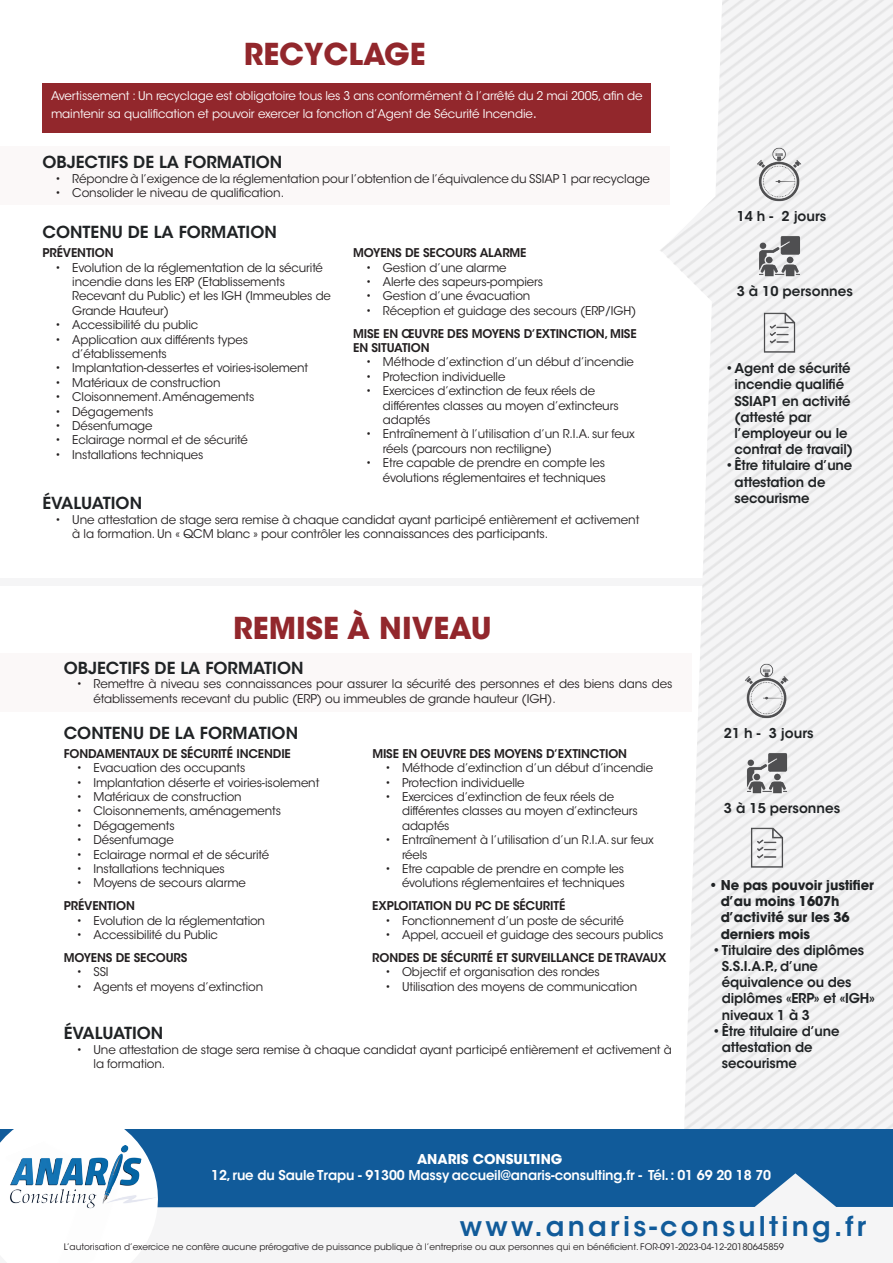
<style>
.page{position:relative;width:893px;height:1263px;background:#fff}
.page>*{position:absolute;margin:0;border:0;box-sizing:border-box;transform-origin:0 0}
.t1{font:700 30px "ITC Avant Garde Std";color:#92272c}
.t2{font:600 27px "ITC Avant Garde Std";letter-spacing:.12em;color:#115b9a}
.t3{font:600 16.5px "ITC Avant Garde Std";color:#202325}
.t4{font:600 13.5px/16.2px "ITC Avant Garde Std";letter-spacing:-.01em;color:#202325}
.t5{font:600 13.5px "ITC Avant Garde Std";letter-spacing:-.01em;color:#fff}
.t6{font:700 13.5px/16.2px "ITC Avant Garde Std";letter-spacing:-.01em;color:#202325}
.t7{font:700 13.5px "ITC Avant Garde Std";color:#fff}
.t8{font:12px/14.4px "ITC Avant Garde Std";letter-spacing:-.01em;color:#231f20}
.t9{font:600 12px/14.4px "ITC Avant Garde Std";letter-spacing:-.01em;color:#231f20}
.t10{font:12px/18px "ITC Avant Garde Std";letter-spacing:-.01em;color:#fff}
.t11{font:9px "ITC Avant Garde Std";color:#231f20}
.s1{font-size:15px}
</style>
<div class="page">
<div style="left:0;top:146px;width:670px;height:59px;background:#fbf8f8"></div>
<div style="left:0;top:579px;width:893px;height:7px;background:#f5f5f6"></div>
<div style="left:43px;top:83px;width:608px;height:50px;background:#92272c"></div>
<img style="left:660px;top:0;width:233px;height:1129px">
<img style="left:755px;top:146px;width:49px;height:56px">
<img style="left:755px;top:232px;width:49px;height:49px">
<img style="left:759px;top:312px;width:41px;height:41px">
<div style="left:0;top:653px;width:691px;height:59px;background:#fbf8f8"></div>
<img style="left:742px;top:663px;width:49px;height:56px">
<img style="left:742px;top:748px;width:49px;height:50px">
<img style="left:747px;top:827px;width:40px;height:40px">
<div style="left:0;top:1129px;width:893px;height:116px;background:#115b9a"></div>
<svg style="left:170px;top:1173px;width:723px;height:72px;fill:#f5f5f6"></svg>
<svg style="left:0;top:1137px;width:170px;height:108px"></svg>
<div style="left:5px;top:1129px;width:139px;height:116px;background:#fff"></div>
<img style="left:10px;top:1146px;width:148px;height:66px">
<p class="t1" style="left:244px;top:35px;width:183px">RECYCLAGE</p>
<p class="t10" style="left:51px;top:87px;width:593px">Avertissement : Un recyclage est obligatoire tous les 3 ans conformément à l’arrêté du 2 mai 2005, afin de maintenir sa qualification et pouvoir exercer la fonction d’Agent de Sécurité Incendie<span class="s1">.</span></p>
<p class="t3" style="left:43px;top:152px;width:241px">OBJECTIFS DE LA FORMATION</p>
<p class="t8" style="left:55px;top:171px;width:596px">• Répondre à l’exigence de la réglementation pour l’obtention de l’équivalence du SSIAP 1 par recyclage</p>
<p class="t8" style="left:55px;top:186px;width:230px">• Consolider le niveau de qualification.</p>
<p class="t3" style="left:43px;top:222px;width:236px">CONTENU DE LA FORMATION</p>
<p class="t9" style="left:43px;top:245px;width:73px">PRÉVENTION</p>
<p class="t8" style="left:72px;top:260px;width:260px;text-indent:-17px">• Evolution de la réglementation de la sécurité incendie dans les ERP (Etablissements Recevant du Public) et les IGH (Immeubles de Grande Hauteur)</p>
<p class="t8" style="left:55px;top:318px;width:144px">• Accessibilité du public</p>
<p class="t8" style="left:72px;top:332px;width:177px;text-indent:-17px">• Application aux différents types d’établissements</p>
<p class="t8" style="left:55px;top:361px;width:254px">• Implantation-dessertes et voiries-isolement</p>
<p class="t8" style="left:55px;top:375px;width:167px">• Matériaux de construction</p>
<p class="t8" style="left:55px;top:390px;width:201px">• Cloisonnement. Aménagements</p>
<p class="t8" style="left:55px;top:404px;width:100px">• Dégagements</p>
<p class="t8" style="left:55px;top:418px;width:99px">• Désenfumage</p>
<p class="t8" style="left:55px;top:433px;width:194px">• Eclairage normal et de sécurité</p>
<p class="t8" style="left:55px;top:447px;width:150px">• Installations techniques</p>
<p class="t9" style="left:353px;top:245px;width:175px">MOYENS DE SECOURS ALARME</p>
<p class="t8" style="left:366px;top:260px;width:142px">• Gestion d’une alarme</p>
<p class="t8" style="left:366px;top:274px;width:179px">• Alerte des sapeurs-pompiers</p>
<p class="t8" style="left:366px;top:289px;width:166px">• Gestion d’une évacuation</p>
<p class="t8" style="left:366px;top:303px;width:272px">• Réception et guidage des secours (ERP/IGH)</p>
<p class="t9" style="left:353px;top:326px;width:285px">MISE EN ŒUVRE DES MOYENS D’EXTINCTION, MISE<br>EN SITUATION</p>
<p class="t8" style="left:366px;top:355px;width:270px">• Méthode d’extinction d’un début d’incendie</p>
<p class="t8" style="left:366px;top:369px;width:141px">• Protection individuelle</p>
<p class="t8" style="left:383px;top:384px;width:237px;text-indent:-17px">• Exercices d’extinction de feux réels de différentes classes au moyen d’extincteurs adaptés</p>
<p class="t8" style="left:383px;top:427px;width:253px;text-indent:-17px">• Entraînement à l’utilisation d’un R.I.A. sur feux réels (parcours non rectiligne)</p>
<p class="t8" style="left:366px;top:456px;width:241px;text-align:right">• Etre capable de prendre en compte les évolutions réglementaires et techniques</p>
<p class="t3" style="left:43px;top:493px;width:101px">ÉVALUATION</p>
<p class="t8" style="left:72px;top:512px;width:569px;text-indent:-17px">• Une attestation de stage sera remise à chaque candidat ayant participé entièrement et activement à la formation. Un « QCM blanc » pour contrôler les connaissances des participants.</p>
<p class="t1" style="left:233px;top:608px;width:260px">REMISE À NIVEAU</p>
<p class="t3" style="left:64px;top:657px;width:241px">OBJECTIFS DE LA FORMATION</p>
<p class="t8" style="left:94px;top:677px;width:580px;text-indent:-17px">• Remettre à niveau ses connaissances pour assurer la sécurité des personnes et des biens dans des établissements recevant du public (ERP) ou immeubles de grande hauteur (IGH).</p>
<p class="t9" style="left:64px;top:746px;width:229px">FONDAMENTAUX DE SÉCURITÉ INCENDIE</p>
<p class="t8" style="left:77px;top:761px;width:170px">• Evacuation des occupants</p>
<p class="t8" style="left:77px;top:775px;width:244px">• Implantation déserte et voiries-isolement</p>
<p class="t8" style="left:77px;top:789px;width:167px">• Matériaux de construction</p>
<p class="t8" style="left:77px;top:804px;width:206px">• Cloisonnements, aménagements</p>
<p class="t8" style="left:77px;top:818px;width:100px">• Dégagements</p>
<p class="t8" style="left:77px;top:833px;width:99px">• Désenfumage</p>
<p class="t8" style="left:77px;top:847px;width:194px">• Eclairage normal et de sécurité</p>
<p class="t8" style="left:77px;top:861px;width:150px">• Installations techniques</p>
<p class="t8" style="left:77px;top:876px;width:171px">• Moyens de secours alarme</p>
<p class="t9" style="left:64px;top:899px;width:73px">PRÉVENTION</p>
<p class="t8" style="left:77px;top:913px;width:190px">• Evolution de la réglementation</p>
<p class="t8" style="left:77px;top:928px;width:143px">• Accessibilité du Public</p>
<p class="t9" style="left:64px;top:950px;width:125px">MOYENS DE SECOURS</p>
<p class="t8" style="left:77px;top:965px;width:34px">• SSI</p>
<p class="t8" style="left:77px;top:979px;width:188px">• Agents et moyens d’extinction</p>
<p class="t3" style="left:64px;top:722px;width:236px">CONTENU DE LA FORMATION</p>
<p class="t9" style="left:372px;top:746px;width:256px">MISE EN OEUVRE DES MOYENS D’EXTINCTION</p>
<p class="t8" style="left:385px;top:761px;width:270px">• Méthode d’extinction d’un début d’incendie</p>
<p class="t8" style="left:385px;top:775px;width:141px">• Protection individuelle</p>
<p class="t8" style="left:402px;top:789px;width:237px;text-indent:-17px">• Exercices d’extinction de feux réels de différentes classes au moyen d’extincteurs adaptés</p>
<p class="t8" style="left:402px;top:833px;width:253px;text-indent:-17px">• Entraînement à l’utilisation d’un R.I.A. sur feux réels</p>
<p class="t8" style="left:385px;top:861px;width:241px;text-align:right">• Etre capable de prendre en compte les évolutions réglementaires et techniques</p>
<p class="t9" style="left:372px;top:899px;width:195px">EXPLOITATION DU PC DE SÉCURITÉ</p>
<p class="t8" style="left:385px;top:913px;width:240px">• Fonctionnement d’un poste de sécurité</p>
<p class="t8" style="left:385px;top:928px;width:280px">• Appel, accueil et guidage des secours publics</p>
<p class="t9" style="left:372px;top:950px;width:296px">RONDES DE SÉCURITÉ ET SURVEILLANCE DE TRAVAUX</p>
<p class="t8" style="left:385px;top:965px;width:216px">• Objectif et organisation des rondes</p>
<p class="t8" style="left:385px;top:979px;width:254px">• Utilisation des moyens de communication</p>
<p class="t3" style="left:64px;top:1023px;width:101px">ÉVALUATION</p>
<p class="t8" style="left:94px;top:1042px;width:580px;text-indent:-17px">• Une attestation de stage sera remise à chaque candidat ayant participé entièrement et activement à la formation.</p>
<p class="t4" style="left:737px;top:208px;width:91px">14 h - 2 jours</p>
<p class="t4" style="left:737px;top:283px;width:118px">3 à 10 personnes</p>
<p class="t4" style="left:735px;top:360px;width:120px;text-indent:-10px">•Agent de sécurité incendie qualifié<br>SSIAP1 en activité (attesté par l’employeur ou le contrat de travail)</p>
<p class="t4" style="left:735px;top:457px;width:119px;text-indent:-10px">•Être titulaire d’une attestation de secourisme</p>
<p class="t4" style="left:724px;top:725px;width:91px">21 h - 3 jours</p>
<p class="t4" style="left:724px;top:800px;width:118px">3 à 15 personnes</p>
<p class="t6" style="left:721px;top:877px;width:155px;text-indent:-12px">• Ne pas pouvoir justifier d’au moins 1607h d’activité sur les 36 derniers mois</p>
<p class="t4" style="left:722px;top:942px;width:154px;text-indent:-10px">•Titulaire des diplômes<br>S.S.I.A.P., d’une équivalence ou des diplômes «ERP» et «IGH» niveaux 1 à 3</p>
<p class="t4" style="left:722px;top:1023px;width:119px;text-indent:-10px">•Être titulaire d’une attestation de secourisme</p>
<p class="t7" style="left:417px;top:1150px;width:147px">ANARIS CONSULTING</p>
<p class="t5" style="left:211px;top:1167px;width:561px">12,rue du Saule Trapu - 91300 Massy accueil@anaris-consulting.fr - Tél.: 01 69 20 18 70</p>
<p class="t2" style="left:460px;top:1209px;width:408px">www.anaris-consulting.fr</p>
<p class="t11" style="left:64px;top:1241px;width:722px">L’autorisation d’exercice ne confère aucune prérogative de puissance publique à l’entreprise ou aux personnes qui en bénéficient. FOR-091-2023-04-12-20180645859</p>
</div>
